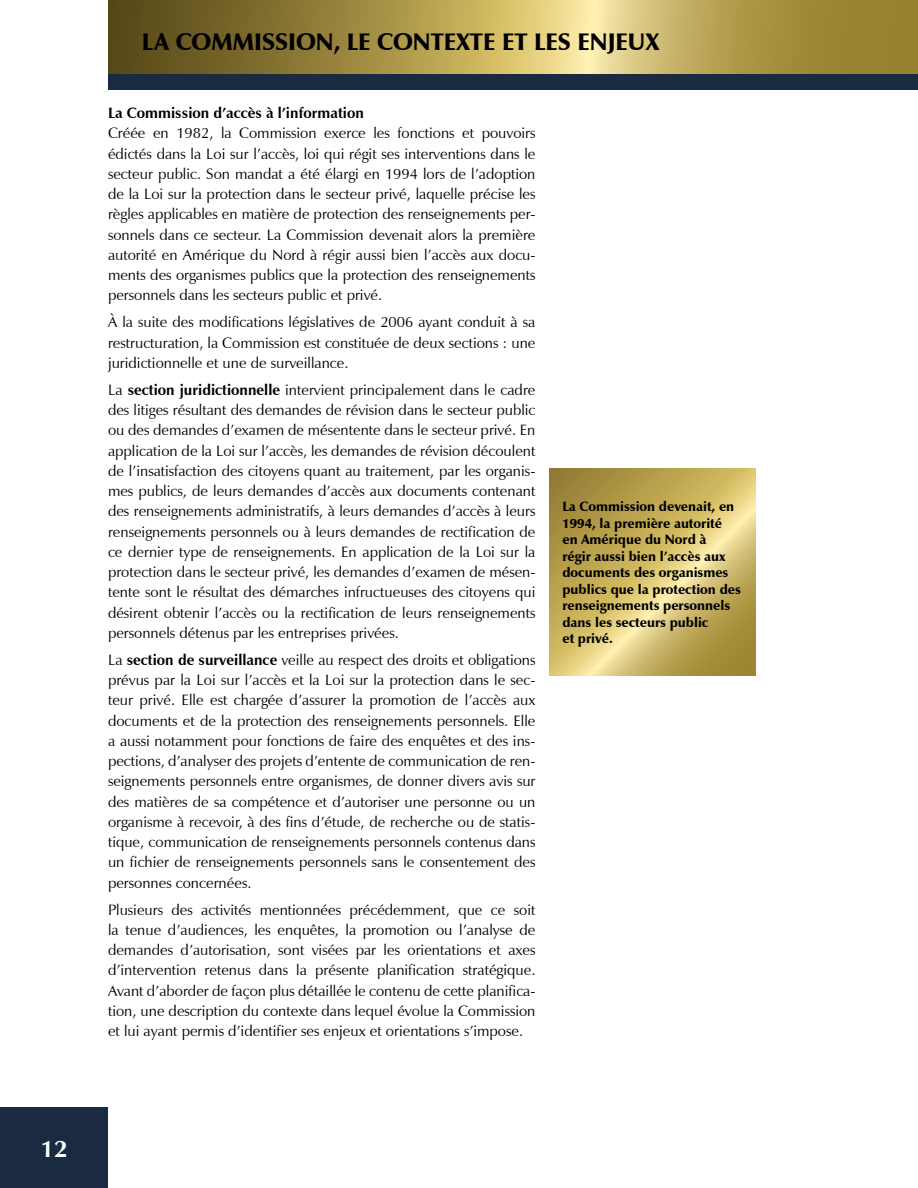
<style>
.page{position:relative;width:918px;height:1188px;background:#fff}
.page>*{position:absolute;margin:0;border:0;box-sizing:border-box;transform-origin:0 0}
.t1{font:900 24px "Zapf Humanist 601 BT";color:#000}
.t2{font:700 24px "Zapf Humanist 601 BT";color:#fff}
.t3{font:15px/20.2px "Zapf Humanist 601 BT";color:#000;text-align:justify}
.t4{font:700 15px "Zapf Humanist 601 BT";color:#000}
.t5{font:900 13.5px/16.5px "Zapf Humanist 601 BT";color:#000}
.s1{font-weight:700}
</style>
<div class="page">
<div style="left:0;top:1107px;width:108px;height:81px;background:#1a2a41"></div>
<svg style="left:108px;top:0;width:810px;height:75px;background:#a6934b"></svg>
<div style="left:108px;top:75px;width:810px;height:15px;background:#1a2a41"></div>
<svg style="left:549px;top:469px;width:207px;height:206px;background:#c9b363"></svg>
<h1 class="t2" style="left:41px;top:1134px;width:28px">12</h1>
<h1 class="t1" style="left:142px;top:27px;width:519px">LA COMMISSION, LE CONTEXTE ET LES ENJEUX</h1>
<p class="t4" style="left:108px;top:104px;width:257px">La Commission d’accès à l’information</p>
<p class="t3" style="left:108px;top:123px;width:429px">Créée en 1982, la Commission exerce les fonctions et pouvoirs édictés dans la Loi sur l’accès, loi qui régit ses interventions dans le secteur public. Son mandat a été élargi en 1994 lors de l’adoption de la Loi sur la protection dans le secteur privé, laquelle précise les règles applicables en matière de protection des renseignements per&shy;sonnels dans ce secteur. La Commission devenait alors la première autorité en Amérique du Nord à régir aussi bien l’accès aux docu&shy;ments des organismes publics que la protection des renseignements personnels dans les secteurs public et privé.</p>
<p class="t3" style="left:108px;top:312px;width:429px">À la suite des modifications législatives de 2006 ayant conduit à sa restructuration, la Commission est constituée de deux sections : une juridictionnelle et une de surveillance.</p>
<p class="t3" style="left:108px;top:379px;width:429px">La <span class="s1">section juridictionnelle</span> intervient principalement dans le cadre des litiges résultant des demandes de révision dans le secteur public ou des demandes d’examen de mésentente dans le secteur privé. En application de la Loi sur l’accès, les demandes de révision découlent de l’insatisfaction des citoyens quant au traitement, par les organis&shy;mes publics, de leurs demandes d’accès aux documents contenant des renseignements administratifs, à leurs demandes d’accès à leurs renseignements personnels ou à leurs demandes de rectification de ce dernier type de renseignements. En application de la Loi sur la protection dans le secteur privé, les demandes d’examen de mésen&shy;tente sont le résultat des démarches infructueuses des citoyens qui désirent obtenir l’accès ou la rectification de leurs renseignements personnels détenus par les entreprises privées.</p>
<p class="t3" style="left:108px;top:649px;width:429px">La <span class="s1">section de surveillance</span> veille au respect des droits et obligations prévus par la Loi sur l’accès et la Loi sur la protection dans le sec&shy;teur privé. Elle est chargée d’assurer la promotion de l’accès aux documents et de la protection des renseignements personnels. Elle a aussi notamment pour fonctions de faire des enquêtes et des ins&shy;pections, d’analyser des projets d’entente de communication de ren&shy;seignements personnels entre organismes, de donner divers avis sur des matières de sa compétence et d’autoriser une personne ou un organisme à recevoir, à des fins d’étude, de recherche ou de statis&shy;tique, communication de renseignements personnels contenus dans un fichier de renseignements personnels sans le consentement des personnes concernées.</p>
<p class="t3" style="left:108px;top:899px;width:429px">Plusieurs des activités mentionnées précédemment, que ce soit la tenue d’audiences, les enquêtes, la promotion ou l’analyse de demandes d’autorisation, sont visées par les orientations et axes d’intervention retenus dans la présente planification stratégique.<br>Avant d’aborder de façon plus détaillée le contenu de cette planifica&shy;tion, une description du contexte dans lequel évolue la Commission et lui ayant permis d’identifier ses enjeux et orientations s’impose.</p>
<p class="t5" style="left:562px;top:498px;width:180px">La Commission devenait, en<br>1994, la première autorité<br>en Amérique du Nord à<br>régir aussi bien l’accès aux documents des organismes publics que la protection des renseignements personnels dans les secteurs public<br>et privé.</p>
</div>
